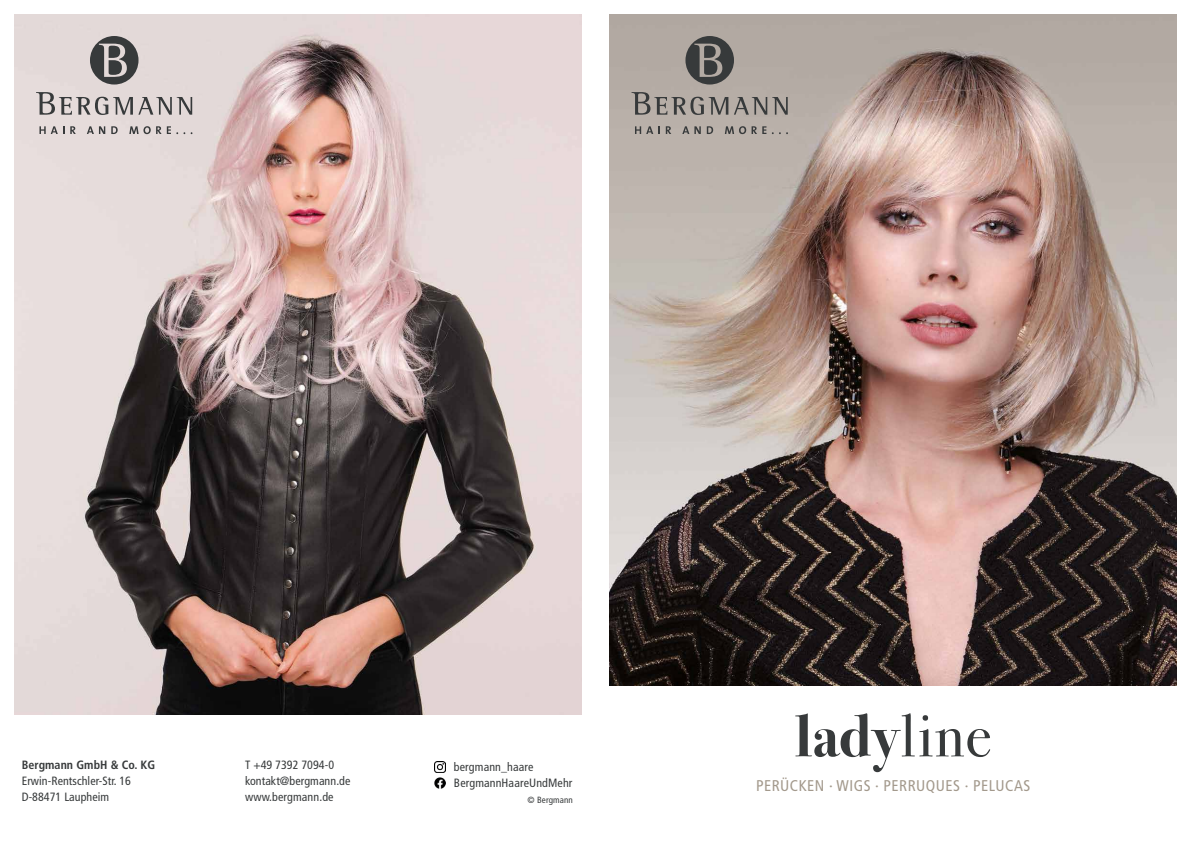
<style>
.page{position:relative;width:1191px;height:842px;background:#fff}
.page>*{position:absolute;margin:0;border:0;box-sizing:border-box;transform-origin:0 0}
.t1{font:700 61px "Bodoni Svty Two ITCTT";color:#373a3b}
.t2{font:condensed 15.5px "Frutiger";letter-spacing:.03em;color:#a3998c}
.t3{font:condensed 12px/16px "Frutiger";letter-spacing:.005em;color:#373a3b}
.t4{font:700 condensed 12px "Frutiger";letter-spacing:.005em;color:#373a3b}
.t5{font:condensed 9px "Frutiger";letter-spacing:.01em;color:#373a3b}
.s1{font-weight:400}
</style>
<div class="page">
<img style="left:609px;top:14px;width:567px;height:671px">
<svg style="left:685px;top:36px;width:49px;height:49px;background:#666563"></svg>
<svg style="left:635px;top:126px;width:25px;height:8px"></svg>
<svg style="left:666px;top:126px;width:5px;height:8px"></svg>
<svg style="left:682px;top:126px;width:19px;height:8px"></svg>
<svg style="left:707px;top:126px;width:6px;height:8px"></svg>
<svg style="left:725px;top:126px;width:41px;height:8px"></svg>
<svg style="left:779px;top:132px;width:9px;height:2px"></svg>
<svg style="left:631px;top:92px;width:97px;height:23px;background:#938d88"></svg>
<svg style="left:734px;top:97px;width:53px;height:18px"></svg>
<img style="left:14px;top:14px;width:567px;height:700px">
<svg style="left:90px;top:36px;width:48px;height:49px;background:#777575"></svg>
<svg style="left:39px;top:126px;width:25px;height:8px"></svg>
<svg style="left:70px;top:126px;width:6px;height:8px"></svg>
<svg style="left:87px;top:126px;width:18px;height:8px"></svg>
<svg style="left:111px;top:126px;width:7px;height:8px"></svg>
<svg style="left:129px;top:126px;width:56px;height:8px"></svg>
<svg style="left:36px;top:92px;width:156px;height:23px;background:#b7b1b0"></svg>
<svg style="left:434px;top:762px;width:11px;height:10px"></svg>
<svg style="left:434px;top:778px;width:11px;height:10px"></svg>
<p class="t4" style="left:22px;top:758px;width:135px">Bergmann GmbH &amp; Co. KG</p>
<p class="t3" style="left:22px;top:773px;width:111px">Erwin-Rentschler-Str. 16<br>D-88471 Laupheim</p>
<p class="t3" style="left:245px;top:757px;width:107px">T +49 7392 7094-0 kontakt@bergmann.de www.bergmann.de</p>
<p class="t3" style="left:454px;top:759px;width:120px">bergmann_haare<br>BergmannHaareUndMehr</p>
<p class="t5" style="left:527px;top:794px;width:47px">© Bergmann</p>
<h1 class="t1" style="left:794px;top:685px;width:198px">lady<span class="s1">line</span></h1>
<p class="t2" style="left:756px;top:777px;width:276px">PERÜCKEN · WIGS · PERRUQUES · PELUCAS</p>
</div>
